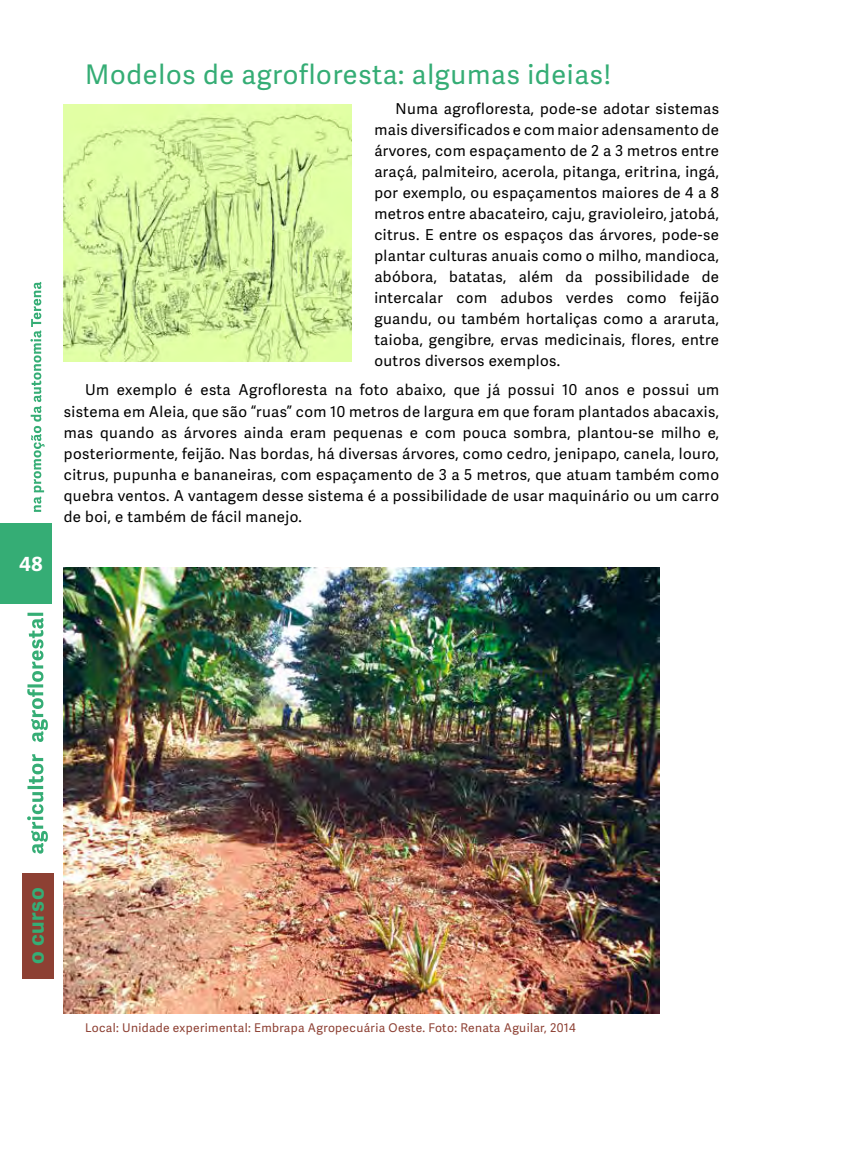
<style>
.page{position:relative;width:868px;height:1166px;background:#fff}
.page>*{position:absolute;margin:0;border:0;box-sizing:border-box;transform-origin:0 0}
.t1{font:27px "Adelle Sans";letter-spacing:.03em;color:#35ad75}
.t2{font:700 21.6px "Adelle Sans";letter-spacing:.03em;color:#35ad75}
.t3{font:700 19.5px "Adelle Sans";color:#fff}
.t4{font:15px/21px "Adelle Sans";letter-spacing:.03em;color:#000;text-align:justify}
.t5{font:12px "Adelle Sans";letter-spacing:.03em;color:#8d4033}
</style>
<div class="page">
<svg style="left:27px;top:612px;width:21px;height:129px"></svg>
<svg style="left:27px;top:754px;width:21px;height:99px"></svg>
<div style="left:22px;top:872px;width:31px;height:106px;background:#8d4033"></div>
<div style="left:0;top:523px;width:51px;height:80px;background:#35ad75"></div>
<svg style="left:30px;top:282px;width:15px;height:229px"></svg>
<img style="left:64px;top:567px;width:595px;height:446px">
<img style="left:64px;top:104px;width:287px;height:257px">
<h3 class="t3" style="left:19px;top:549px;width:25px">48</h3>
<h1 class="t1" style="left:85px;top:55px;width:527px">Modelos de agrofloresta: algumas ideias!</h1>
<p class="t4" style="left:374px;top:97px;width:346px;text-indent:21px">Numa agrofloresta, pode-se adotar sistemas mais diversificados e com maior adensamento de árvores, com espaçamento de 2 a 3 metros entre araçá, palmiteiro, acerola, pitanga, eritrina, ingá, por exemplo, ou espaçamentos maiores de 4 a 8 metros entre abacateiro, caju, gravioleiro, jatobá, citrus. E entre os espaços das árvores, pode-se plantar culturas anuais como o milho, mandioca, abóbora, batatas, além da possibilidade de intercalar com adubos verdes como feijão guandu, ou também hortaliças como a araruta, taioba, gengibre, ervas medicinais, flores, entre outros diversos exemplos.</p>
<p class="t4" style="left:64px;top:379px;width:656px;text-indent:21px">Um exemplo é esta Agrofloresta na foto abaixo, que já possui 10 anos e possui um sistema em Aleia, que são “ruas” com 10 metros de largura em que foram plantados abacaxis, mas quando as árvores ainda eram pequenas e com pouca sombra, plantou-se milho e, posteriormente, feijão. Nas bordas, há diversas árvores, como cedro, jenipapo, canela, louro, citrus, pupunha e bananeiras, com espaçamento de 3 a 5 metros, que atuam também como quebra ventos. A vantagem desse sistema é a possibilidade de usar maquinário ou um carro de boi, e também de fácil manejo.</p>
<h2 class="t2" style="left:20px;top:963px;width:78px;rotate:-90deg">o curso</h2>
<p class="t5" style="left:85px;top:1018px;width:492px">Local: Unidade experimental: Embrapa Agropecuária Oeste. Foto: Renata Aguilar, 2014</p>
</div>
